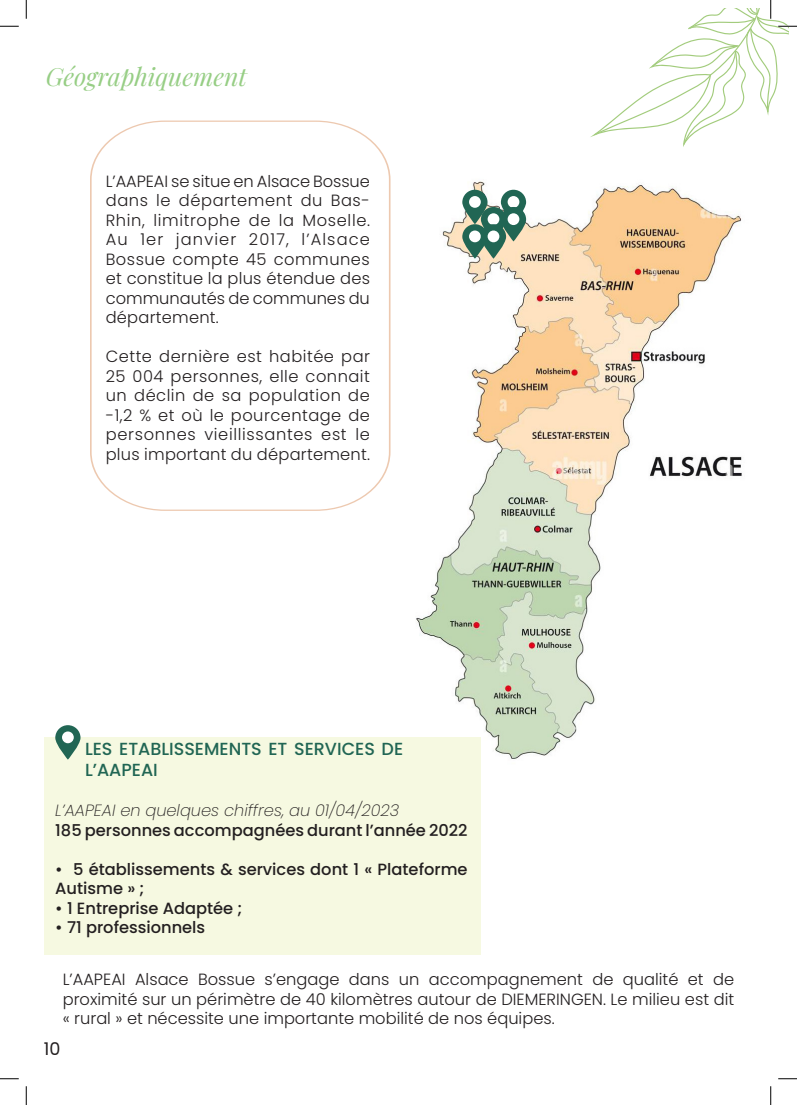
<style>
.page{position:relative;width:797px;height:1105px;background:#fff}
.page>*{position:absolute;margin:0;border:0;box-sizing:border-box;transform-origin:0 0}
.t1{font:italic 25px "Playfair Display";color:#97ce85}
.t2{font:500 17.5px/21px "Poppins";color:#216654}
.t3{font:17.5px "Poppins";color:#231f20}
.t4{font:300 16.25px/19.5px "Poppins";letter-spacing:.015em;color:#231f20;text-align:justify}
.t5{font:500 16.25px/19.5px "Poppins";color:#231f20}
.t6{font:italic 200 16.25px "Poppins";color:#231f20}
</style>
<div class="page">
<img style="left:416px;top:181px;width:326px;height:603px">
<svg style="left:462px;top:224px;width:25px;height:35px"></svg>
<div style="left:469px;top:231px;width:12px;height:11px;background:#fff;border-radius:50%"></div>
<div style="left:481px;top:207px;width:25px;height:34px;background:#216654;border-radius:13px"></div>
<div style="left:487px;top:213px;width:12px;height:12px;background:#fff;border-radius:50%"></div>
<svg style="left:462px;top:190px;width:25px;height:34px"></svg>
<div style="left:469px;top:196px;width:12px;height:12px;background:#fff;border-radius:50%"></div>
<div style="left:501px;top:190px;width:25px;height:34px;background:#216654;border-radius:13px"></div>
<div style="left:507px;top:196px;width:12px;height:12px;background:#fff;border-radius:50%"></div>
<svg style="left:481px;top:224px;width:25px;height:35px"></svg>
<div style="left:487px;top:231px;width:12px;height:11px;background:#fff;border-radius:50%"></div>
<svg style="left:501px;top:207px;width:25px;height:34px"></svg>
<div style="left:507px;top:213px;width:12px;height:12px;background:#fff;border-radius:50%"></div>
<div style="left:44px;top:737px;width:436px;height:218px;background:#f6f9e1"></div>
<svg style="left:55px;top:725px;width:25px;height:35px"></svg>
<div style="left:62px;top:731px;width:12px;height:12px;background:#fff;border-radius:50%"></div>
<svg style="left:90px;top:121px;width:300px;height:390px"></svg>
<svg style="left:0;top:25px;width:19px;height:2px"></svg>
<svg style="left:0;top:1078px;width:19px;height:1px"></svg>
<svg style="left:778px;top:1078px;width:19px;height:1px"></svg>
<svg style="left:25px;top:0;width:2px;height:19px"></svg>
<svg style="left:25px;top:1086px;width:2px;height:19px"></svg>
<svg style="left:590px;top:0;width:207px;height:147px"></svg>
<svg style="left:770px;top:1086px;width:1px;height:19px"></svg>
<p class="t1" style="left:46px;top:57px;width:203px">Géographiquement</p>
<p class="t4" style="left:106px;top:171px;width:266px">L’AAPEAI se situe en Alsace Bossue dans le département du Bas-Rhin, limitrophe de la Moselle.<br>Au 1er janvier 2017, l’Alsace Bossue compte 45 communes et constitue la plus étendue des communautés de communes du département.</p>
<p class="t4" style="left:106px;top:347px;width:266px">Cette dernière est habitée par 25 004 personnes, elle connait un déclin de sa population de -1,2 % et où le pourcentage de personnes vieillissantes est le plus important du département.</p>
<p class="t2" style="left:85px;top:738px;width:320px">LES ETABLISSEMENTS ET SERVICES DE<br>L’AAPEAI</p>
<p class="t6" style="left:55px;top:801px;width:345px">L’AAPEAI en quelques chiffres, au 01/04/2023</p>
<p class="t5" style="left:55px;top:820px;width:414px">185 personnes accompagnées durant l’année 2022</p>
<p class="t5" style="left:55px;top:859px;width:414px">• 5 établissements &amp; services dont 1 « Plateforme<br>Autisme » ;</p>
<p class="t5" style="left:55px;top:898px;width:189px">• 1 Entreprise Adaptée ;</p>
<p class="t5" style="left:55px;top:918px;width:151px">• 71 professionnels</p>
<p class="t4" style="left:63px;top:970px;width:673px">L’AAPEAI Alsace Bossue s’engage dans un accompagnement de qualité et de proximité sur un périmètre de 40 kilomètres autour de DIEMERINGEN. Le milieu est dit « rural » et nécessite une importante mobilité de nos équipes.</p>
<p class="t3" style="left:44px;top:1038px;width:18px">10</p>
</div>
